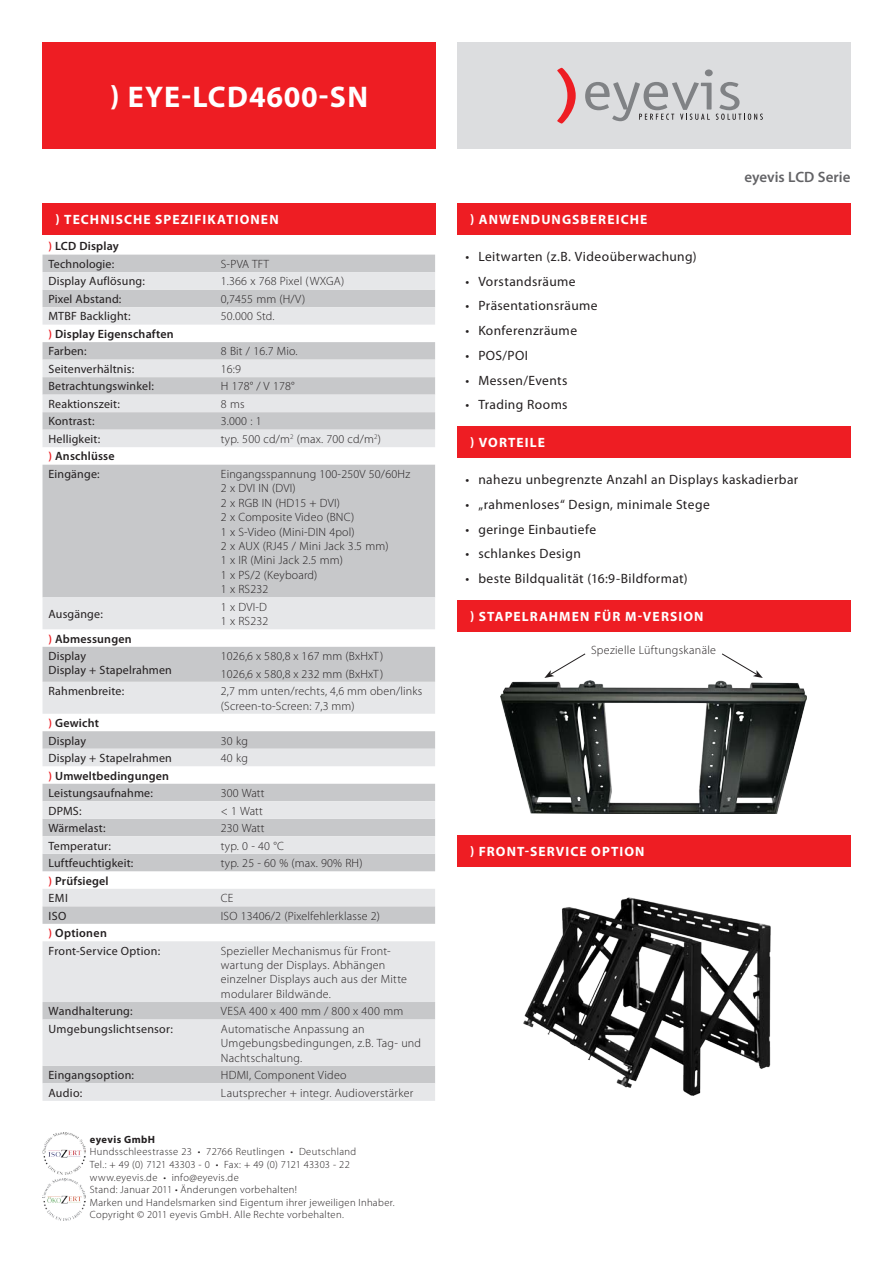
<style>
.page{position:relative;width:893px;height:1263px;background:#fff}
.page>*{position:absolute;margin:0;border:0;box-sizing:border-box;transform-origin:0 0}
.t1{font:700 30px "Myriad Pro";letter-spacing:.025em;color:#fff}
.Subheadline{font:600 15px "Myriad Pro";color:#636366}
.t2{font:13.5px "Myriad Pro";letter-spacing:.03em;color:#231f20}
.t3{font:700 13.5px "Myriad Pro";letter-spacing:.08em;color:#fff}
.tabellen_text{font:300 12px/14.4px "Myriad Pro";letter-spacing:.015em;color:#231f20}
.tabellen_headline2{font:12px "Myriad Pro";letter-spacing:.015em;color:#231f20}
.tabellen_headline2-2{font:600 12px "Myriad Pro";letter-spacing:.015em;color:#231f20}
.tabellen_text-2{font:300 12px "Myriad Pro";letter-spacing:.035em;color:#231f20}
.tabellen_headline2-3{font:300 12px "Myriad Pro";letter-spacing:.015em;color:#231f20}
.tabellen_text-3{font:12px "Myriad Pro";letter-spacing:.015em;color:#231f20}
.t4{font:300 10.5px "Myriad Pro";letter-spacing:.035em;color:#231f20}
.t5{font:300 10.5px "Myriad Pro";letter-spacing:.005em;color:#231f20}
.t6{font:700 10.5px "Myriad Pro";letter-spacing:.04em;color:#231f20}
.s1{color:#ee1d23}
</style>
<div class="page">
<div style="left:43px;top:255px;width:392px;height:17px;background:#c7c8ca"></div>
<svg style="left:43px;top:272px;width:392px;height:829px;background:#dcddde"></svg>
<div style="left:43px;top:203px;width:393px;height:31px;background:#ee1d23"></div>
<div style="left:457px;top:43px;width:393px;height:106px;background:#dcdddf"></div>
<svg style="left:557px;top:68px;width:19px;height:56px"></svg>
<svg style="left:585px;top:69px;width:178px;height:52px"></svg>
<div style="left:43px;top:43px;width:393px;height:106px;background:#ee1d23"></div>
<div style="left:457px;top:203px;width:393px;height:31px;background:#ee1d23"></div>
<div style="left:457px;top:426px;width:393px;height:31px;background:#ee1d23"></div>
<div style="left:457px;top:600px;width:393px;height:31px;background:#ee1d23"></div>
<div style="left:457px;top:835px;width:393px;height:31px;background:#ee1d23"></div>
<img style="left:43px;top:1133px;width:42px;height:41px">
<img style="left:43px;top:1179px;width:42px;height:41px">
<img style="left:501px;top:680px;width:305px;height:134px">
<svg style="left:544px;top:653px;width:42px;height:25px"></svg>
<svg style="left:722px;top:653px;width:41px;height:25px"></svg>
<img style="left:523px;top:897px;width:248px;height:199px">
<p class="t1" style="left:110px;top:77px;width:260px">) EYE-LCD4600-SN</p>
<p class="t3" style="left:55px;top:210px;width:225px">) TECHNISCHE SPEZIFIKATIONEN</p>
<p class="tabellen_headline2-2" style="left:49px;top:239px;width:72px"><span class="s1">)</span> LCD Display</p>
<p class="tabellen_headline2" style="left:49px;top:256px;width:67px">Technologie:</p>
<p class="tabellen_text" style="left:221px;top:257px;width:50px">S-PVA TFT</p>
<p class="tabellen_headline2" style="left:49px;top:274px;width:98px">Display Auflösung:</p>
<p class="tabellen_text" style="left:221px;top:274px;width:125px">1.366 x 768 Pixel (WXGA)</p>
<p class="tabellen_headline2" style="left:49px;top:291px;width:74px">Pixel Abstand:</p>
<p class="tabellen_text" style="left:221px;top:292px;width:86px">0,7455 mm (H/V)</p>
<p class="tabellen_headline2" style="left:49px;top:309px;width:84px">MTBF Backlight:</p>
<p class="tabellen_text" style="left:221px;top:309px;width:55px">50.000 Std.</p>
<p class="tabellen_headline2-2" style="left:49px;top:326px;width:127px"><span class="s1">)</span> Display Eigenschaften</p>
<p class="tabellen_headline2" style="left:49px;top:344px;width:40px">Farben:</p>
<p class="tabellen_text" style="left:221px;top:344px;width:78px">8 Bit / 16.7 Mio.</p>
<p class="tabellen_headline2" style="left:49px;top:361px;width:87px">Seitenverhältnis:</p>
<p class="tabellen_headline2-3" style="left:221px;top:362px;width:22px">16:9</p>
<p class="tabellen_headline2" style="left:49px;top:379px;width:107px">Betrachtungswinkel:</p>
<p class="tabellen_text" style="left:221px;top:379px;width:75px">H 178° / V 178°</p>
<p class="tabellen_headline2" style="left:49px;top:396px;width:73px">Reaktionszeit:</p>
<p class="tabellen_headline2-3" style="left:221px;top:397px;width:25px">8 ms</p>
<p class="tabellen_headline2" style="left:49px;top:414px;width:47px">Kontrast:</p>
<p class="tabellen_text" style="left:221px;top:414px;width:42px">3.000 : 1</p>
<p class="tabellen_headline2" style="left:49px;top:431px;width:53px">Helligkeit:</p>
<p class="tabellen_text" style="left:221px;top:432px;width:161px">typ. 500 cd/m<sup>2</sup> (max. 700 cd/m<sup>2</sup>)</p>
<p class="tabellen_headline2-2" style="left:49px;top:449px;width:68px"><span class="s1">)</span> Anschlüsse</p>
<p class="tabellen_headline2" style="left:49px;top:466px;width:53px">Eingänge:</p>
<p class="tabellen_text" style="left:221px;top:467px;width:191px">Eingangsspannung 100-250V 50/60Hz</p>
<p class="tabellen_text" style="left:221px;top:481px;width:76px">2 x DVI IN (DVI)</p>
<p class="tabellen_text" style="left:221px;top:495px;width:121px">2 x RGB IN (HD15 + DVI)</p>
<p class="tabellen_text" style="left:221px;top:510px;width:135px">2 x Composite Video (BNC)</p>
<p class="tabellen_text" style="left:221px;top:524px;width:135px">1 x S-Video (Mini-DIN 4pol)</p>
<p class="tabellen_text" style="left:221px;top:539px;width:169px">2 x AUX (RJ45 / Mini Jack 3.5 mm)</p>
<p class="tabellen_text" style="left:221px;top:553px;width:124px">1 x IR (Mini Jack 2.5 mm)</p>
<p class="tabellen_text" style="left:221px;top:567px;width:98px">1 x PS/2 (Keyboard)</p>
<p class="tabellen_text" style="left:221px;top:582px;width:49px">1 x RS232</p>
<p class="tabellen_text-3" style="left:49px;top:606px;width:56px">Ausgänge:</p>
<p class="tabellen_text" style="left:221px;top:599px;width:48px">1 x DVI-D</p>
<p class="tabellen_text" style="left:221px;top:614px;width:49px">1 x RS232</p>
<p class="tabellen_headline2-2" style="left:49px;top:631px;width:85px"><span class="s1">)</span> Abmessungen</p>
<p class="tabellen_headline2" style="left:49px;top:649px;width:39px">Display</p>
<p class="tabellen_headline2" style="left:49px;top:663px;width:125px">Display + Stapelrahmen</p>
<p class="tabellen_text" style="left:221px;top:649px;width:164px">1026,6 x 580,8 x 167 mm (BxHxT)</p>
<p class="tabellen_text" style="left:221px;top:666px;width:164px">1026,6 x 580,8 x 232 mm (BxHxT)</p>
<p class="tabellen_headline2" style="left:49px;top:684px;width:77px">Rahmenbreite:</p>
<p class="tabellen_text" style="left:221px;top:684px;width:203px">2,7 mm unten/rechts, 4,6 mm oben/links</p>
<p class="tabellen_text" style="left:221px;top:698px;width:135px">(Screen-to-Screen: 7,3 mm)</p>
<p class="tabellen_headline2-2" style="left:49px;top:715px;width:52px"><span class="s1">)</span> Gewicht</p>
<p class="tabellen_headline2" style="left:49px;top:733px;width:39px">Display</p>
<p class="tabellen_headline2-3" style="left:221px;top:733px;width:29px">30 kg</p>
<p class="tabellen_headline2" style="left:49px;top:751px;width:125px">Display + Stapelrahmen</p>
<p class="tabellen_headline2-3" style="left:221px;top:751px;width:29px">40 kg</p>
<p class="tabellen_headline2-2" style="left:49px;top:768px;width:122px"><span class="s1">)</span> Umweltbedingungen</p>
<p class="tabellen_headline2" style="left:49px;top:786px;width:106px">Leistungsaufnahme:</p>
<p class="tabellen_text" style="left:221px;top:786px;width:45px">300 Watt</p>
<p class="tabellen_headline2" style="left:49px;top:803px;width:34px">DPMS:</p>
<p class="tabellen_text" style="left:221px;top:803px;width:43px">&lt; 1 Watt</p>
<p class="tabellen_headline2" style="left:49px;top:821px;width:58px">Wärmelast:</p>
<p class="tabellen_text" style="left:221px;top:821px;width:45px">230 Watt</p>
<p class="tabellen_headline2" style="left:49px;top:838px;width:64px">Temperatur:</p>
<p class="tabellen_text" style="left:221px;top:838px;width:65px">typ. 0 - 40 °C</p>
<p class="tabellen_headline2" style="left:49px;top:856px;width:86px">Luftfeuchtigkeit:</p>
<p class="tabellen_text" style="left:221px;top:856px;width:143px">typ. 25 - 60 % (max. 90% RH)</p>
<p class="tabellen_headline2-2" style="left:49px;top:873px;width:62px"><span class="s1">)</span> Prüfsiegel</p>
<p class="tabellen_headline2" style="left:49px;top:891px;width:21px">EMI</p>
<p class="tabellen_text" style="left:221px;top:891px;width:14px">CE</p>
<p class="tabellen_headline2" style="left:49px;top:908px;width:19px">ISO</p>
<p class="tabellen_text" style="left:221px;top:908px;width:161px">ISO 13406/2 (Pixelfehlerklasse 2)</p>
<p class="tabellen_headline2-2" style="left:49px;top:925px;width:60px"><span class="s1">)</span> Optionen</p>
<p class="tabellen_headline2" style="left:49px;top:943px;width:113px">Front-Service Option:</p>
<p class="tabellen_text" style="left:221px;top:943px;width:188px">Spezieller Mechanismus für Front&shy;wartung der Displays. Abhängen einzelner Displays auch aus der Mitte modularer Bildwände.</p>
<p class="tabellen_headline2" style="left:49px;top:1004px;width:86px">Wandhalterung:</p>
<p class="tabellen_text-2" style="left:221px;top:1004px;width:184px">VESA 400 x 400 mm / 800 x 400 mm</p>
<p class="tabellen_headline2" style="left:49px;top:1021px;width:126px">Umgebungslichtsensor:</p>
<p class="tabellen_text" style="left:221px;top:1021px;width:202px">Automatische Anpassung an<br>Umgebungsbedingungen, z.B. Tag- und<br>Nachtschaltung.</p>
<p class="tabellen_headline2" style="left:49px;top:1068px;width:87px">Eingangsoption:</p>
<p class="tabellen_text" style="left:221px;top:1068px;width:127px">HDMI, Component Video</p>
<p class="tabellen_headline2" style="left:49px;top:1085px;width:35px">Audio:</p>
<p class="tabellen_text" style="left:221px;top:1085px;width:194px">Lautsprecher + integr. Audioverstärker</p>
<p class="t6" style="left:90px;top:1132px;width:67px">eyevis GmbH</p>
<p class="t4" style="left:90px;top:1145px;width:268px">Hundsschleestrasse 23 • 72766 Reutlingen • Deutschland</p>
<p class="t5" style="left:90px;top:1158px;width:262px">Tel.: + 49 (0) 7121 43303 - 0 • Fax: + 49 (0) 7121 43303 - 22</p>
<p class="t4" style="left:90px;top:1171px;width:150px">www.eyevis.de • info@eyevis.de</p>
<p class="t4" style="left:90px;top:1183px;width:209px">Stand: Januar 2011 • Änderungen vorbehalten!</p>
<p class="t4" style="left:90px;top:1196px;width:306px">Marken und Handelsmarken sind Eigentum ihrer jeweiligen Inhaber.</p>
<p class="t4" style="left:90px;top:1208px;width:256px">Copyright © 2011 eyevis GmbH. Alle Rechte vorbehalten.</p>
<p class="t3" style="left:470px;top:210px;width:179px">) ANWENDUNGSBEREICHE</p>
<p class="t2" style="left:466px;top:248px;width:233px">• Leitwarten (z.B. Videoüberwachung)</p>
<p class="t2" style="left:466px;top:273px;width:112px">• Vorstandsräume</p>
<p class="t2" style="left:466px;top:298px;width:134px">• Präsentationsräume</p>
<p class="t2" style="left:466px;top:322px;width:113px">• Konferenzräume</p>
<p class="t2" style="left:466px;top:347px;width:64px">• POS/POI</p>
<p class="t2" style="left:466px;top:372px;width:103px">• Messen/Events</p>
<p class="t2" style="left:466px;top:396px;width:103px">• Trading Rooms</p>
<p class="t3" style="left:470px;top:434px;width:76px">) VORTEILE</p>
<p class="Subheadline" style="left:744px;top:167px;width:108px">eyevis LCD Serie</p>
<p class="t2" style="left:466px;top:471px;width:334px">• nahezu unbegrenzte Anzahl an Displays kaskadierbar</p>
<p class="t2" style="left:466px;top:496px;width:246px">• „rahmenloses“ Design, minimale Stege</p>
<p class="t2" style="left:466px;top:521px;width:132px">• geringe Einbautiefe</p>
<p class="t2" style="left:466px;top:545px;width:117px">• schlankes Design</p>
<p class="t2" style="left:466px;top:570px;width:224px">• beste Bildqualität (16:9-Bildformat)</p>
<p class="t3" style="left:470px;top:607px;width:235px">) STAPELRAHMEN FÜR M-VERSION</p>
<p class="tabellen_text" style="left:591px;top:643px;width:127px">Spezielle Lüftungskanäle</p>
<p class="t3" style="left:470px;top:842px;width:176px">) FRONT-SERVICE OPTION</p>
</div>
